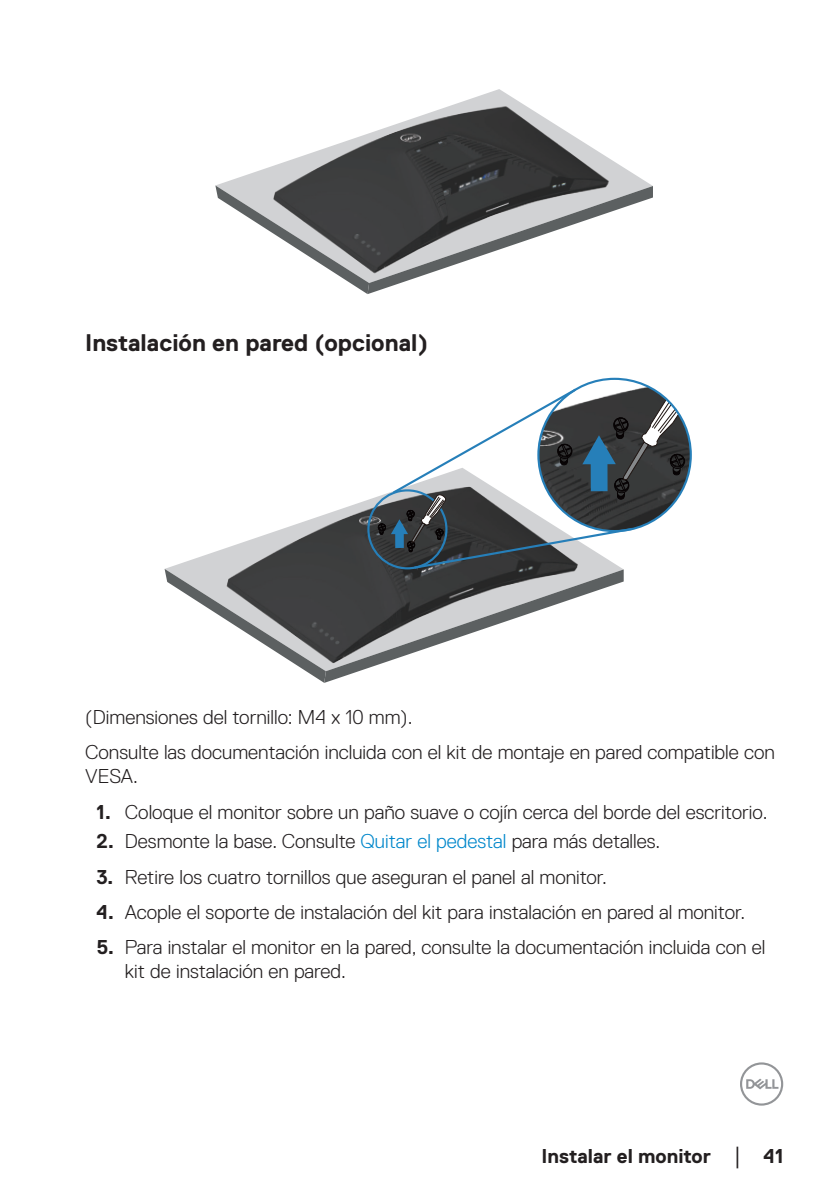
<style>
.page{position:relative;width:840px;height:1191px;background:#fff}
.page>*{position:absolute;margin:0;border:0;box-sizing:border-box;transform-origin:0 0}
.Head2{font:700 24px "Dell Replica";color:#231f20}
.text{font:300 20px/24px "Dell Replica";color:#231f20}
.t1{font:700 20px "Dell Replica";color:#231f20}
.s1{font-weight:700}
.s2{color:#0087cb}
.s3{font-family:"Times New Roman";font-weight:400;font-size:18px}
</style>
<div class="page">
<svg style="left:740px;top:1062px;width:42px;height:43px"></svg>
<svg style="left:217px;top:89px;width:434px;height:96px"></svg>
<svg style="left:215px;top:185px;width:437px;height:109px"></svg>
<img style="left:268px;top:91px;width:352px;height:194px">
<svg style="left:164px;top:384px;width:526px;height:299px"></svg>
<p class="Head2" style="left:85px;top:329px;width:344px">Instalación en pared (opcional)</p>
<p class="text" style="left:85px;top:705px;width:328px">(Dimensiones del tornillo: M4 x 10 mm).</p>
<p class="text" style="left:85px;top:740px;width:690px">Consulte las documentación incluida con el kit de montaje en pared compatible con<br>VESA.</p>
<p class="text" style="left:96px;top:800px;width:672px"><span class="s1">1.</span> Coloque el monitor sobre un paño suave o cojín cerca del borde del escritorio.</p>
<p class="text" style="left:96px;top:829px;width:565px"><span class="s1">2.</span> Desmonte la base. Consulte <span class="s2">Quitar el pedestal</span> para más detalles.</p>
<p class="text" style="left:96px;top:865px;width:511px"><span class="s1">3.</span> Retire los cuatro tornillos que aseguran el panel al monitor.</p>
<p class="text" style="left:96px;top:900px;width:649px"><span class="s1">4.</span> Acople el soporte de instalación del kit para instalación en pared al monitor.</p>
<p class="text" style="left:125px;top:935px;width:641px;text-indent:-28px"><span class="s1">5.</span> Para instalar el monitor en la pared, consulte la documentación incluida con el kit de instalación en pared.</p>
<p class="t1" style="left:541px;top:1144px;width:243px">Instalar el monitor <span class="s3">│</span> 41</p>
</div>
